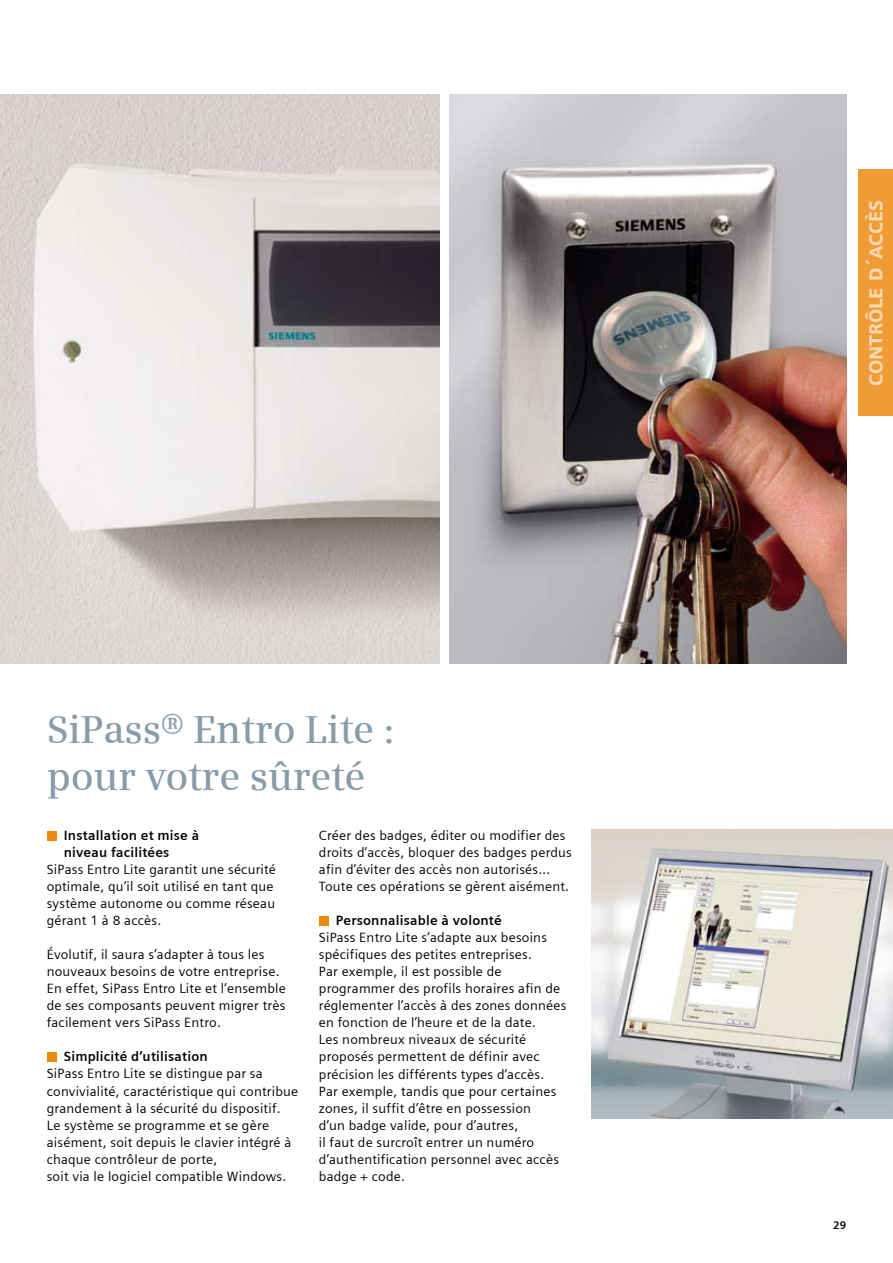
<style>
.page{position:relative;width:893px;height:1263px;background:#fff}
.page>*{position:absolute;margin:0;border:0;box-sizing:border-box;transform-origin:0 0}
.t1{font:600 39px/46.8px "Siemens Serif";letter-spacing:-.005em;color:#879ba8}
.t2{font:900 18.9px "Siemens Sans";color:#fbd9b2}
.t3{font:13.5px/17px "Siemens Sans";letter-spacing:.015em;color:#000}
.t4{font:700 13.5px/17px "Siemens Sans";letter-spacing:.015em;color:#000}
.t5{font:700 11.25px "Siemens Sans";color:#000}
.s1{font-size:22.5px}
</style>
<div class="page">
<div style="left:859px;top:170px;width:34px;height:246px;background:#f09c36"></div>
<img style="left:449px;top:94px;width:397px;height:569px">
<img style="left:0;top:94px;width:440px;height:569px">
<div style="left:47px;top:831px;width:9px;height:9px;background:#eb880e"></div>
<div style="left:47px;top:1052px;width:9px;height:9px;background:#eb880e"></div>
<div style="left:319px;top:916px;width:9px;height:9px;background:#eb880e"></div>
<img style="left:591px;top:829px;width:302px;height:289px">
<h1 class="t1" style="left:47px;top:706px;width:350px">SiPass® Entro Lite : pour votre sûreté</h1>
<p class="t4" style="left:64px;top:827px;width:137px">Installation et mise à niveau facilitées</p>
<p class="t3" style="left:47px;top:861px;width:231px">SiPass Entro Lite garantit une sécurité optimale, qu’il soit utilisé en tant que système autonome ou comme réseau gérant 1 à 8 accès.</p>
<p class="t3" style="left:47px;top:946px;width:241px">Évolutif, il saura s’adapter à tous les nouveaux besoins de votre entreprise.<br>En effet, SiPass Entro Lite et l’ensemble de ses composants peuvent migrer très facilement vers SiPass Entro.</p>
<p class="t4" style="left:64px;top:1048px;width:146px">Simplicité d’utilisation</p>
<p class="t3" style="left:47px;top:1065px;width:253px">SiPass Entro Lite se distingue par sa convivialité, caractéristique qui contribue grandement à la sécurité du dispositif.<br>Le système se programme et se gère aisément, soit depuis le clavier intégré à chaque contrôleur de porte,<br>soit via le logiciel compatible Windows.</p>
<p class="t3" style="left:319px;top:827px;width:254px">Créer des badges, éditer ou modifier des droits d’accès, bloquer des badges perdus afin d’éviter des accès non autorisés… Toute ces opérations se gèrent aisément.</p>
<p class="t4" style="left:336px;top:912px;width:167px">Personnalisable à volonté</p>
<p class="t3" style="left:319px;top:929px;width:249px">SiPass Entro Lite s’adapte aux besoins spécifiques des petites entreprises.<br>Par exemple, il est possible de programmer des profils horaires afin de réglementer l’accès à des zones données en fonction de l’heure et de la date.<br>Les nombreux niveaux de sécurité proposés permettent de définir avec précision les différents types d’accès.<br>Par exemple, tandis que pour certaines zones, il suffit d’être en possession<br>d’un badge valide, pour d’autres,<br>il faut de surcroît entrer un numéro d’authentification personnel avec accès badge + code.</p>
<h2 class="t2" style="left:865px;top:386px;width:187px;rotate:-90deg">contrôle d<span class="s1">´</span>accès</h2>
<p class="t5" style="left:833px;top:1219px;width:15px">29</p>
</div>
